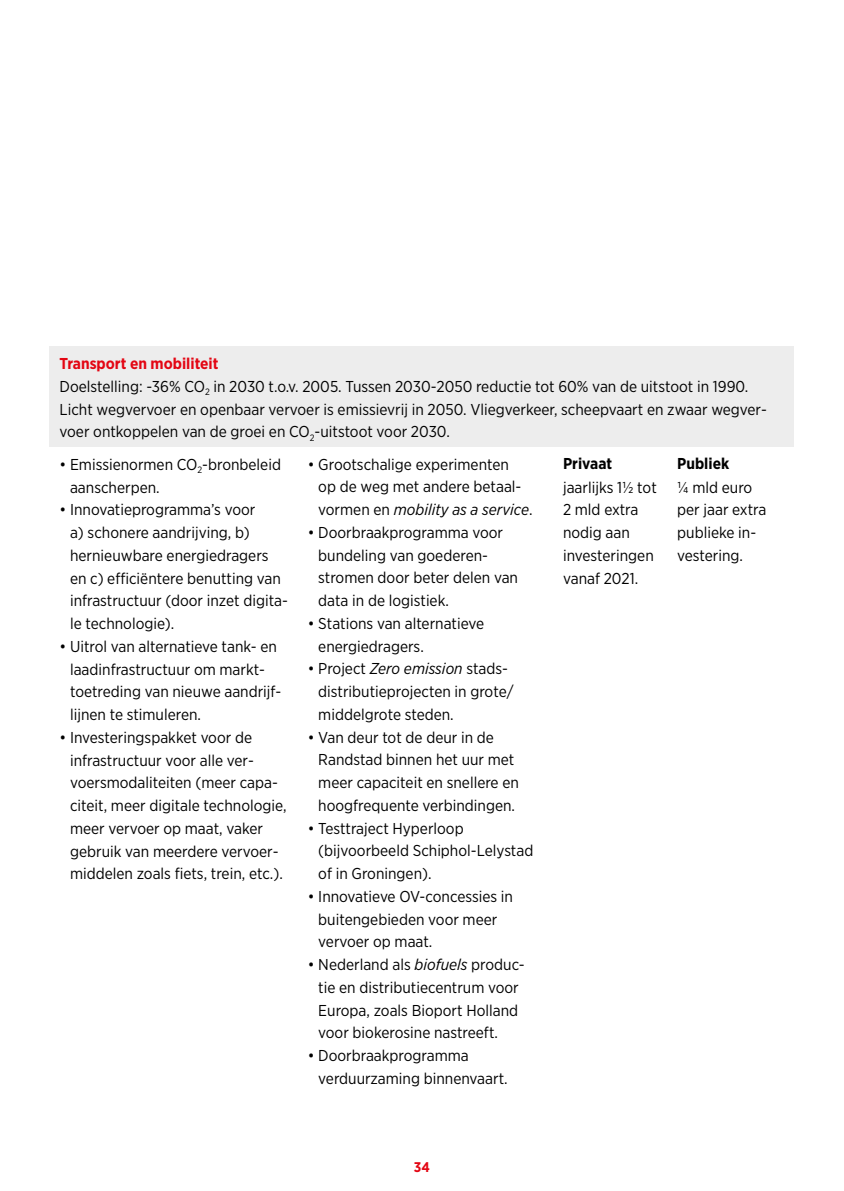
<style>
.page{position:relative;width:844px;height:1191px;background:#fff}
.page>*{position:absolute;margin:0;border:0;box-sizing:border-box;transform-origin:0 0}
.t1{font:15.75px/22.8px "Gotham Narrow";color:#000}
.t2{font:700 15.75px "Gotham Narrow";color:#000}
.t3{font:700 14px "Gotham Narrow";color:#e30613}
.s1{font-weight:700;color:#e30613}
.s2{font-style:italic}
</style>
<div class="page">
<div style="left:50px;top:346px;width:744px;height:101px;background:#ededed"></div>
<p class="t1" style="left:60px;top:352px;width:708px"><span class="s1">Transport en mobiliteit<br></span>Doelstelling: -36% CO<sub>2</sub> in 2030 t.o.v. 2005. Tussen 2030-2050 reductie tot 60% van de uitstoot in 1990.<br>Licht wegvervoer en openbaar vervoer is emissievrij in 2050. Vliegverkeer, scheepvaart en zwaar wegver&shy;voer ontkoppelen van de groei en CO<sub>2</sub>-uitstoot voor 2030.</p>
<p class="t1" style="left:70px;top:452px;width:212px;text-indent:-10px">• Emissienormen CO<sub>2</sub>-bronbeleid aanscherpen.</p>
<p class="t1" style="left:70px;top:498px;width:219px;text-indent:-10px">• Innovatieprogramma’s voor<br>a) schonere aandrijving, b) hernieuwbare energiedragers en c) efficiëntere benutting van infrastructuur (door inzet digita&shy;le technologie).</p>
<p class="t1" style="left:70px;top:634px;width:213px;text-indent:-10px">• Uitrol van alternatieve tank- en laadinfrastructuur om markt&shy;toetreding van nieuwe aandrijf&shy;lijnen te stimuleren.</p>
<p class="t1" style="left:70px;top:725px;width:218px;text-indent:-10px">• Investeringspakket voor de infrastructuur voor alle ver&shy;voersmodaliteiten (meer capa&shy;citeit, meer digitale technologie, meer vervoer op maat, vaker gebruik van meerdere vervoer&shy;middelen zoals fiets, trein, etc.).</p>
<p class="t2" style="left:563px;top:454px;width:51px">Privaat</p>
<p class="t2" style="left:677px;top:454px;width:54px">Publiek</p>
<p class="t1" style="left:563px;top:475px;width:95px">jaarlijks 1½ tot<br>2 mld extra nodig aan investeringen vanaf 2021.</p>
<p class="t1" style="left:677px;top:475px;width:91px">¼ mld euro per jaar extra publieke in&shy;vestering.</p>
<p class="t1" style="left:318px;top:452px;width:216px;text-indent:-10px">• Grootschalige experimenten<br>op de weg met andere betaal&shy;vormen en <span class="s2">mobility as a service</span>.</p>
<p class="t1" style="left:318px;top:520px;width:201px;text-indent:-10px">• Doorbraakprogramma voor bundeling van goederen&shy;stromen door beter delen van data in de logistiek.</p>
<p class="t1" style="left:318px;top:611px;width:167px;text-indent:-10px">• Stations van alternatieve energiedragers.</p>
<p class="t1" style="left:318px;top:657px;width:197px;text-indent:-10px">• Project <span class="s2">Zero emission</span> stads&shy;distributieprojecten in grote/ middelgrote steden.</p>
<p class="t1" style="left:318px;top:725px;width:202px;text-indent:-10px">• Van deur tot de deur in de<br>Randstad binnen het uur met meer capaciteit en snellere en hoogfrequente verbindingen.</p>
<p class="t1" style="left:318px;top:816px;width:216px;text-indent:-10px">• Testtraject Hyperloop (bijvoorbeeld Schiphol-Lelystad of in Groningen).</p>
<p class="t1" style="left:318px;top:884px;width:196px;text-indent:-10px">• Innovatieve OV-concessies in buitengebieden voor meer vervoer op maat.</p>
<p class="t1" style="left:318px;top:953px;width:208px;text-indent:-10px">• Nederland als <span class="s2">biofuels</span> produc&shy;tie en distributiecentrum voor<br>Europa, zoals Bioport Holland voor biokerosine nastreeft.</p>
<p class="t1" style="left:318px;top:1044px;width:191px;text-indent:-10px">• Doorbraakprogramma verduurzaming binnenvaart.</p>
<p class="t3" style="left:414px;top:1157px;width:18px">34</p>
</div>
